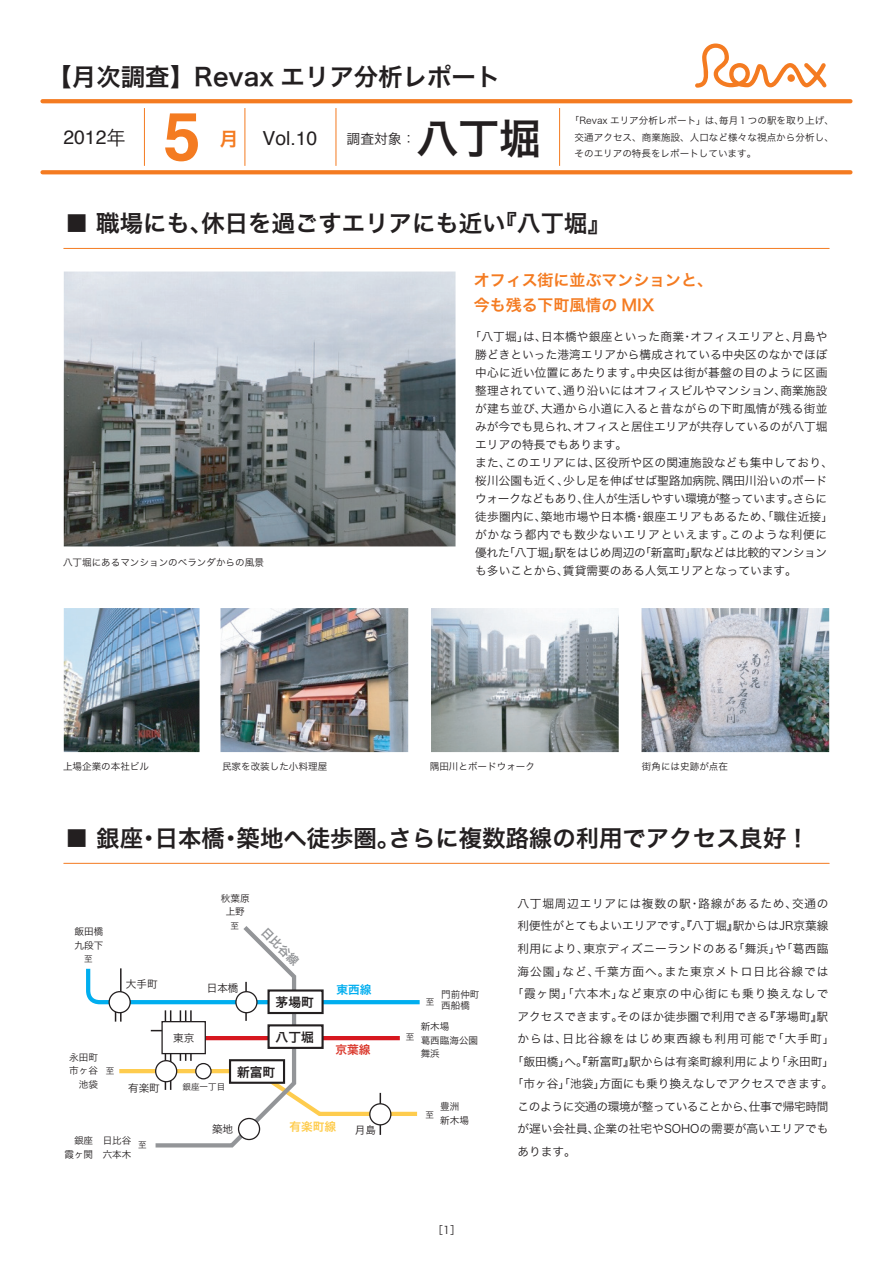
<style>
.page{position:relative;width:893px;height:1263px;background:#fff}
.page>*{position:absolute;margin:0;border:0;box-sizing:border-box;transform-origin:0 0}
.t1{font:700 66.9px "Helvetica";color:#f47b21}
.t2{font:41.4px "Hira Kaku Pro W6";color:#231f20}
.t3{font:24.45px "Hira Kaku Pro W6";color:#231f20}
.t4{font:23.4px "Hira Kaku Pro W6";color:#231f20}
.t5{font:19.35px "Helvetica";color:#231f20}
.t6{font:15.9px/25.5px "Hira Kaku Pro W6";color:#f47b21}
.t7{font:13.8px "Hira Kaku Pro W3";color:#231f20}
.t8{font:12.75px "Hira Kaku Pro W6";color:#231f20}
.t9{font:11.7px/18px "Hira Kaku Pro W3";letter-spacing:.005em;color:#231f20}
.t10{font:11.7px "Hira Kaku Pro W3";letter-spacing:.085em;color:#231f20}
.t11{font:11.7px "Hira Kaku Pro W3";letter-spacing:-.035em;color:#231f20}
.t12{font:11.7px "Hira Kaku Pro W3";letter-spacing:.06em;color:#231f20}
.t13{font:11.7px "Hira Kaku Pro W3";letter-spacing:.065em;color:#231f20}
.t14{font:11.7px "Hira Kaku Pro W6";color:#fecc4e}
.t15{font:11.7px "Hira Kaku Pro W6";color:#939598}
.t16{font:11.7px "Hira Kaku Pro W6";color:#00aeef}
.t17{font:11.7px "Hira Kaku Pro W6";color:#da362a}
.t18{font:10.65px "Hira Kaku Pro W3";color:#231f20}
.t19{font:9.6px/13.8px "Hira Kaku Pro W3";color:#231f20}
.t20{font:8.55px "Hira Kaku Pro W3";color:#231f20}
.s1{font-family:"Hira Kaku Pro W3"}
.s2{font-family:"Hira Kaku Pro W6";font-size:19.05px;color:#f47b21}
</style>
<div class="page">
<img style="left:220px;top:608px;width:188px;height:144px">
<img style="left:64px;top:608px;width:136px;height:144px">
<img style="left:431px;top:608px;width:188px;height:144px">
<img style="left:641px;top:608px;width:188px;height:144px">
<svg style="left:86px;top:926px;width:334px;height:222px"></svg>
<svg style="left:695px;top:44px;width:131px;height:44px"></svg>
<svg style="left:63px;top:248px;width:767px;height:1px"></svg>
<svg style="left:40px;top:99px;width:813px;height:76px"></svg>
<svg style="left:63px;top:862px;width:767px;height:2px;background:#f9bc8f"></svg>
<img style="left:64px;top:272px;width:392px;height:274px">
<div style="left:269px;top:1025px;width:54px;height:23px;background:#fff"></div>
<div style="left:267px;top:1024px;width:57px;height:25px;border:2px solid #231f20"></div>
<div style="left:269px;top:990px;width:54px;height:23px;background:#fff"></div>
<div style="left:267px;top:989px;width:57px;height:25px;border:2px solid #231f20"></div>
<div style="left:156px;top:1061px;width:21px;height:21px;background:#fff;border-radius:50%"></div>
<div style="left:155px;top:1060px;width:22px;height:22px;border:1px solid #231f20;border-radius:50%"></div>
<svg style="left:196px;top:1063px;width:15px;height:16px"></svg>
<div style="left:195px;top:1063px;width:17px;height:16px;border:1px solid #231f20;border-radius:50%"></div>
<div style="left:239px;top:1118px;width:21px;height:21px;background:#fff;border-radius:50%"></div>
<div style="left:238px;top:1118px;width:22px;height:22px;border:1px solid #231f20;border-radius:50%"></div>
<div style="left:370px;top:1104px;width:21px;height:21px;background:#fff;border-radius:50%"></div>
<div style="left:369px;top:1103px;width:22px;height:22px;border:1px solid #231f20;border-radius:50%"></div>
<div style="left:236px;top:992px;width:21px;height:21px;background:#fff;border-radius:50%"></div>
<div style="left:235px;top:991px;width:23px;height:22px;border:1px solid #231f20;border-radius:50%"></div>
<div style="left:109px;top:992px;width:21px;height:21px;background:#fff;border-radius:50%"></div>
<div style="left:109px;top:991px;width:22px;height:22px;border:1px solid #231f20;border-radius:50%"></div>
<div style="left:162px;top:1022px;width:43px;height:31px;background:#fff"></div>
<div style="left:161px;top:1021px;width:45px;height:33px;border:1px solid #231f20"></div>
<div style="left:230px;top:1060px;width:54px;height:23px;background:#fff"></div>
<div style="left:229px;top:1059px;width:56px;height:25px;border:2px solid #231f20"></div>
<h3 class="t3" style="left:47px;top:55px;width:455px">【月次調査】Revax エリア分析レポート</h3>
<h3 class="t5" style="left:63px;top:121px;width:64px">2012<span class="s1">年</span></h3>
<h1 class="t1" style="left:163px;top:76px;width:39px">5</h1>
<h2 class="t2" style="left:417px;top:101px;width:126px">八丁堀</h2>
<h3 class="t5" style="left:220px;top:122px;width:99px"><span class="s2">月</span> Vol.10</h3>
<p class="t7" style="left:346px;top:126px;width:71px">調査対象：</p>
<p class="t19" style="left:575px;top:111px;width:261px;line-height:16.8px;text-align:justify;text-indent:-5px">「Revax エリア分析レポート」は、毎月１つの駅を取り上げ、交通アクセス、商業施設、人口など様々な視点から分析し、そのエリアの特長をレポートしています。</p>
<h3 class="t4" style="left:65px;top:202px;width:547px">■ 職場にも、休日を過ごすエリアにも近い『八丁堀』</h3>
<p class="t19" style="left:63px;top:555px;width:202px">八丁堀にあるマンションのベランダからの風景</p>
<h3 class="t6" style="left:474px;top:266px;width:241px">オフィス街に並ぶマンションと、今も残る下町風情の MIX</h3>
<p class="t9" style="left:475px;top:327px;width:359px;text-indent:-6px">「八丁堀」は、日本橋や銀座といった商業・オフィスエリアと、月島や勝どきといった港湾エリアから構成されている中央区のなかでほぼ中心に近い位置にあたります。中央区は街が碁盤の目のように区画整理されていて、通り沿いにはオフィスビルやマンション、商業施設が建ち並び、大通から小道に入ると昔ながらの下町風情が残る街並みが今でも見られ、オフィスと居住エリアが共存しているのが八丁堀エリアの特長でもあります。<br>また、このエリアには、区役所や区の関連施設なども集中しており、桜川公園も近く、少し足を伸ばせば聖路加病院、隅田川沿いのボードウォークなどもあり、住人が生活しやすい環境が整っています。さらに徒歩圏内に、築地市場や日本橋・銀座エリアもあるため、「職住近接」がかなう都内でも数少ないエリアといえます。このような利便に優れた「八丁堀」駅をはじめ周辺の「新富町」駅などは比較的マンションも多いことから、賃貸需要のある人気エリアとなっています。</p>
<p class="t19" style="left:63px;top:759px;width:88px">上場企業の本社ビル</p>
<p class="t19" style="left:222px;top:759px;width:107px">民家を改装した小料理屋</p>
<p class="t19" style="left:430px;top:759px;width:107px">隅田川とボードウォーク</p>
<p class="t19" style="left:642px;top:759px;width:88px">街角には史跡が点在</p>
<h3 class="t4" style="left:65px;top:817px;width:746px">■ 銀座・日本橋・築地へ徒歩圏。さらに複数路線の利用でアクセス良好！</h3>
<p class="t19" style="left:75px;top:924px;width:30px">飯田橋九段下</p>
<p class="t20" style="left:84px;top:951px;width:10px">至</p>
<p class="t19" style="left:221px;top:890px;width:30px;text-align:center">秋葉原上野</p>
<p class="t20" style="left:230px;top:918px;width:10px">至</p>
<p class="t18" style="left:126px;top:975px;width:33px">大手町</p>
<p class="t18" style="left:207px;top:978px;width:33px">日本橋</p>
<p class="t15" style="left:271px;top:922px;width:48px;rotate:45deg">日比谷線</p>
<p class="t8" style="left:276px;top:991px;width:40px">茅場町</p>
<p class="t16" style="left:337px;top:979px;width:37px">東西線</p>
<p class="t8" style="left:276px;top:1025px;width:40px">八丁堀</p>
<p class="t18" style="left:173px;top:1028px;width:23px">東京</p>
<p class="t17" style="left:336px;top:1039px;width:37px">京葉線</p>
<p class="t19" style="left:69px;top:1049px;width:30px;text-align:right">永田町市ヶ谷池袋</p>
<p class="t8" style="left:237px;top:1060px;width:40px">新富町</p>
<p class="t20" style="left:106px;top:1063px;width:10px">至</p>
<p class="t18" style="left:128px;top:1078px;width:33px">有楽町</p>
<p class="t20" style="left:183px;top:1079px;width:44px">銀座一丁目</p>
<p class="t18" style="left:212px;top:1119px;width:23px">築地</p>
<p class="t18" style="left:355px;top:1120px;width:23px">月島</p>
<p class="t14" style="left:290px;top:1116px;width:48px">有楽町線</p>
<p class="t19" style="left:64px;top:1133px;width:68px;text-align:right">銀座　日比谷霞ヶ関　六本木</p>
<p class="t20" style="left:138px;top:1137px;width:10px">至</p>
<p class="t19" style="left:426px;top:988px;width:55px;line-height:10.8px;text-indent:15px">門前仲町<sup>至</sup> 西船橋</p>
<p class="t19" style="left:421px;top:1019px;width:59px">新木場<br>葛西臨海公園舞浜</p>
<p class="t20" style="left:406px;top:1029px;width:10px">至</p>
<p class="t19" style="left:440px;top:1099px;width:30px">豊洲新木場</p>
<p class="t20" style="left:425px;top:1107px;width:10px">至</p>
<p class="t18" style="left:432px;top:1220px;width:30px">［1］</p>
<p class="t13" style="left:517px;top:893px;width:313px">八丁堀周辺エリアには複数の駅・路線があるため、交通の</p>
<p class="t9" style="left:517px;top:916px;width:312px">利便性がとてもよいエリアです。『八丁堀』駅からはJR京葉線</p>
<p class="t9" style="left:517px;top:939px;width:312px">利用により、東京ディズニーランドのある「舞浜」や「葛西臨</p>
<p class="t10" style="left:517px;top:961px;width:313px">海公園」など、千葉方面へ。また東京メトロ日比谷線では</p>
<p class="t12" style="left:512px;top:983px;width:318px">「霞ヶ関」「六本木」など東京の中心街にも乗り換えなしで</p>
<p class="t9" style="left:517px;top:1006px;width:312px">アクセスできます。そのほか徒歩圏で利用できる『茅場町』駅</p>
<p class="t10" style="left:517px;top:1028px;width:318px">からは、日比谷線をはじめ東西線も利用可能で「大手町」</p>
<p class="t9" style="left:512px;top:1051px;width:324px">「飯田橋」へ。『新富町』駅からは有楽町線利用により「永田町」</p>
<p class="t9" style="left:512px;top:1074px;width:323px">「市ヶ谷」「池袋」方面にも乗り換えなしでアクセスできます。</p>
<p class="t11" style="left:517px;top:1096px;width:312px">このように交通の環境が整っていることから、仕事で帰宅時間</p>
<p class="t9" style="left:517px;top:1119px;width:312px">が遅い会社員、企業の社宅やSOHOの需要が高いエリアでも</p>
<p class="t9" style="left:517px;top:1141px;width:60px">あります。</p>
</div>
